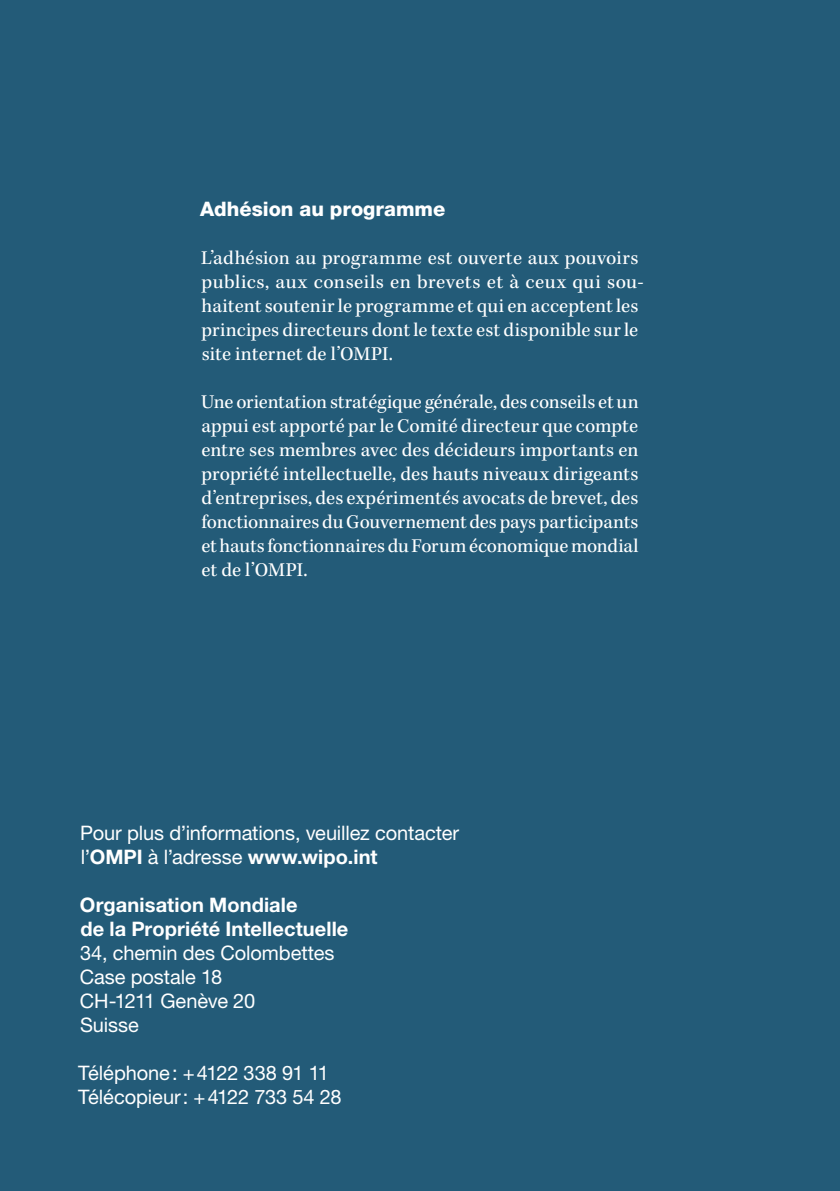
<style>
.page{position:relative;width:840px;height:1191px;background:#fff}
.page>*{position:absolute;margin:0;border:0;box-sizing:border-box;transform-origin:0 0}
.t1{font:20px/24px "Kepler Std";letter-spacing:.01em;color:#fff}
.t2{font:20px/24px "Helvetica Neue LT Std";letter-spacing:-.005em;color:#fff}
.t3{font:700 20px/24px "Helvetica Neue LT Std";letter-spacing:.005em;color:#fff}
.t4{font:800 20px "Helvetica Neue LT Std";color:#fff}
.s1{font-weight:700}
</style>
<div class="page">
<div style="left:0;top:0;width:839px;height:1191px;background:#235b78"></div>
<p class="t4" style="left:200px;top:197px;width:246px">Adhésion au programme</p>
<p class="t1" style="left:201px;top:247px;width:444px">L’adhésion au programme est ouverte aux pouvoirs publics, aux conseils en brevets et à ceux qui sou&shy;haitent soutenir le programme et qui en acceptent les principes directeurs dont le texte est disponible sur le site internet de l’OMPI.</p>
<p class="t1" style="left:201px;top:391px;width:438px;text-align:justify">Une orientation stratégique générale, des conseils et un appui est apporté par le Comité directeur que compte entre ses membres avec des décideurs importants en propriété intellectuelle, des hauts niveaux dirigeants d’entreprises, des expérimentés avocats de brevet, des fonctionnaires du Gouvernement des pays participants et hauts fonctionnaires du Forum économique mondial et de l’OMPI.</p>
<p class="t2" style="left:80px;top:821px;width:380px">Pour plus d’informations, veuillez contacter l’<span class="s1">OMPI</span> à l’adresse <span class="s1">www.wipo.int</span></p>
<p class="t3" style="left:80px;top:892px;width:270px">Organisation Mondiale<br>de la Propriété Intellectuelle</p>
<p class="t2" style="left:80px;top:941px;width:256px">34, chemin des Colombettes<br>Case postale 18<br>CH-1211 Genève 20<br>Suisse</p>
<p class="t2" style="left:78px;top:1061px;width:264px">Téléphone: +4122 338 91 11<br>Télécopieur: +4122 733 54 28</p>
</div>
